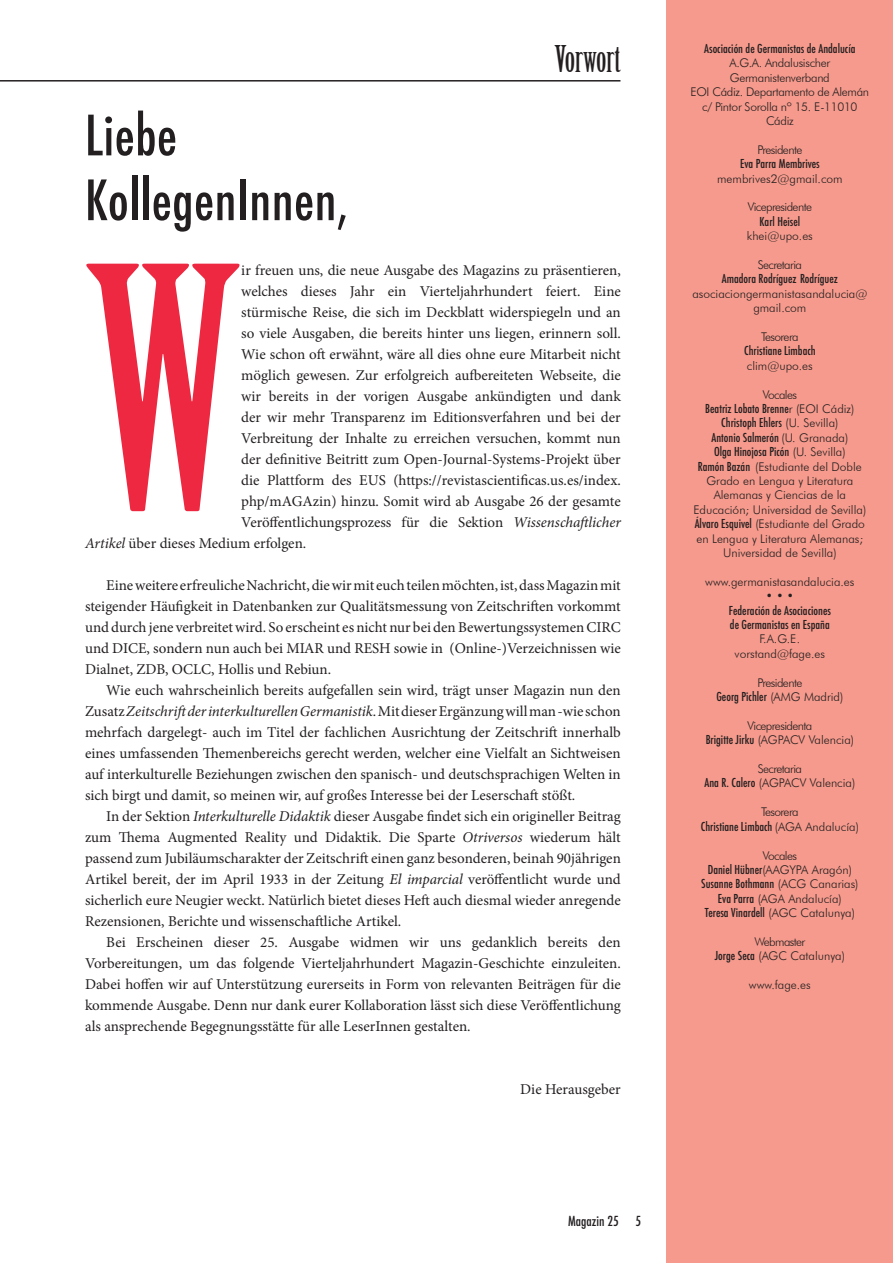
<style>
.page{position:relative;width:893px;height:1263px;background:#fff}
.page>*{position:absolute;margin:0;border:0;box-sizing:border-box;transform-origin:0 0}
.t1{font:330px "Birch Std";color:#ed2840}
.t2{font:500 condensed 54px/64.8px "Futura";letter-spacing:.01em;color:#231f20}
.t3{font:36px "Birch Std";color:#231f20}
.t4{font:15px/21px "Minion Pro";color:#231f20;text-align:justify}
.t5{font:500 condensed 13.5px "Futura";color:#231f20}
.t6{font:300 12px/14.4px "Futura BT";color:#231f20;text-align:center}
.t7{font:500 condensed 12px/14.4px "Futura";color:#231f20;text-align:center}
.t8{font:300 12px/14.4px "Futura BT";letter-spacing:-.05em;color:#231f20;text-align:center}
.t9{font:300 12px/14.4px "Futura BT";letter-spacing:-.025em;color:#231f20;text-align:center}
.t10{font:300 12px/14.4px "Futura BT";letter-spacing:-.02em;color:#231f20;text-align:center}
.s1{font-style:italic}
.s2{font-family:"Futura BT";font-weight:300;font-stretch:normal}
.s3{font-family:"Futura";font-weight:500;font-stretch:condensed}
</style>
<div class="page">
<div style="left:667px;top:0;width:226px;height:1263px;background:#f59a8c"></div>
<hr style="left:0;top:80px;width:620px;height:2px;background:#231f20">
<h2 class="t2" style="left:85px;top:102px;width:265px">Liebe<br>KollegenInnen,</h2>
<h3 class="t3" style="left:554px;top:39px;width:68px">Vorwort</h3>
<h1 class="t1" style="left:85px;top:206px;width:157px">W</h1>
<p class="t4" style="left:241px;top:259px;width:381px">ir freuen uns, die neue Ausgabe des Magazins zu präsentieren,</p>
<p class="t4" style="left:241px;top:280px;width:381px">welches dieses Jahr ein Vierteljahrhundert feiert. Eine</p>
<p class="t4" style="left:241px;top:301px;width:381px">stürmische Reise, die sich im Deckblatt widerspiegeln und an</p>
<p class="t4" style="left:241px;top:322px;width:381px">so viele Ausgaben, die bereits hinter uns liegen, erinnern soll.</p>
<p class="t4" style="left:241px;top:343px;width:381px">Wie schon oft erwähnt, wäre all dies ohne eure Mitarbeit nicht</p>
<p class="t4" style="left:241px;top:364px;width:381px">möglich gewesen. Zur erfolgreich aufbereiteten Webseite, die</p>
<p class="t4" style="left:241px;top:385px;width:381px">wir bereits in der vorigen Ausgabe ankündigten und dank</p>
<p class="t4" style="left:241px;top:406px;width:381px">der wir mehr Transparenz im Editionsverfahren und bei der</p>
<p class="t4" style="left:241px;top:427px;width:381px">Verbreitung der Inhalte zu erreichen versuchen, kommt nun</p>
<p class="t4" style="left:241px;top:448px;width:381px">der definitive Beitritt zum Open-Journal-Systems-Projekt über</p>
<p class="t4" style="left:241px;top:469px;width:381px">die Plattform des EUS (https://revistascientificas.us.es/index.</p>
<p class="t4" style="left:241px;top:490px;width:381px">php/mAGAzin) hinzu. Somit wird ab Ausgabe 26 der gesamte</p>
<p class="t4" style="left:241px;top:511px;width:381px">Veröffentlichungsprozess für die Sektion <span class="s1">Wissenschaftlicher</span></p>
<p class="t4" style="left:85px;top:532px;width:223px"><span class="s1">Artikel</span> über dieses Medium erfolgen.</p>
<p class="t4" style="left:85px;top:574px;width:537px;text-indent:21px">Eine weitere erfreuliche Nachricht, die wir mit euch teilen möchten, ist, dass Magazin mit steigender Häufigkeit in Datenbanken zur Qualitätsmessung von Zeitschriften vorkommt und durch jene verbreitet wird. So erscheint es nicht nur bei den Bewertungssystemen CIRC und DICE, sondern nun auch bei MIAR und RESH sowie in (Online-)Verzeichnissen wie Dialnet, ZDB, OCLC, Hollis und Rebiun.</p>
<p class="t4" style="left:85px;top:679px;width:537px;text-indent:21px">Wie euch wahrscheinlich bereits aufgefallen sein wird, trägt unser Magazin nun den Zusatz <span class="s1">Zeitschrift der interkulturellen Germanistik</span>. Mit dieser Ergänzung will man -wie schon mehrfach dargelegt- auch im Titel der fachlichen Ausrichtung der Zeitschrift innerhalb eines umfassenden Themenbereichs gerecht werden, welcher eine Vielfalt an Sichtweisen auf interkulturelle Beziehungen zwischen den spanisch- und deutschsprachigen Welten in sich birgt und damit, so meinen wir, auf großes Interesse bei der Leserschaft stößt.</p>
<p class="t4" style="left:85px;top:805px;width:537px;text-indent:21px">In der Sektion <span class="s1">Interkulturelle Didaktik</span> dieser Ausgabe findet sich ein origineller Beitrag zum Thema Augmented Reality und Didaktik. Die Sparte <span class="s1">Otriversos</span> wiederum hält passend zum Jubiläumscharakter der Zeitschrift einen ganz besonderen, beinah 90jährigen Artikel bereit, der im April 1933 in der Zeitung <span class="s1">El imparcial</span> veröffentlicht wurde und sicherlich eure Neugier weckt. Natürlich bietet dieses Heft auch diesmal wieder anregende Rezensionen, Berichte und wissenschaftliche Artikel.</p>
<p class="t4" style="left:85px;top:931px;width:537px;text-indent:21px">Bei Erscheinen dieser 25. Ausgabe widmen wir uns gedanklich bereits den Vorbereitungen, um das folgende Vierteljahrhundert Magazin-Geschichte einzuleiten.<br>Dabei hoffen wir auf Unterstützung eurerseits in Form von relevanten Beiträgen für die kommende Ausgabe. Denn nur dank eurer Kollaboration lässt sich diese Veröffentlichung als ansprechende Begegnungsstätte für alle LeserInnen gestalten.</p>
<p class="t4" style="left:520px;top:1078px;width:102px">Die Herausgeber</p>
<p class="t5" style="left:568px;top:1212px;width:74px">Magazin 25 5</p>
<p class="t7" style="left:704px;top:41px;width:153px">Asociación de Germanistas de Andalucía</p>
<p class="t9" style="left:691px;top:56px;width:180px">A.G.A. Andalusischer<br>Germanistenverband<br>EOI Cádiz. Departamento de Alemán c/ Pintor Sorolla nº 15. E-11010<br>Cádiz</p>
<p class="t8" style="left:757px;top:142px;width:46px">Presidente</p>
<p class="t7" style="left:740px;top:156px;width:81px">Eva Parra Membrives</p>
<p class="t6" style="left:717px;top:171px;width:127px">membrives2@gmail.com</p>
<p class="t8" style="left:748px;top:200px;width:66px">Vicepresidente</p>
<p class="t7" style="left:760px;top:214px;width:42px">Karl Heisel</p>
<p class="t6" style="left:747px;top:229px;width:67px">khei@upo.es</p>
<p class="t8" style="left:758px;top:257px;width:46px">Secretaria</p>
<p class="t7" style="left:722px;top:272px;width:118px">Amadora Rodríguez Rodríguez</p>
<p class="t6" style="left:692px;top:286px;width:177px">asociaciongermanistasandalucia@ gmail.com</p>
<p class="t8" style="left:761px;top:329px;width:39px">Tesorera</p>
<p class="t7" style="left:744px;top:344px;width:73px">Christiane Limbach</p>
<p class="t6" style="left:747px;top:358px;width:67px">clim@upo.es</p>
<p class="t8" style="left:763px;top:387px;width:36px">Vocales</p>
<p class="t7" style="left:705px;top:401px;width:151px">Beatriz Lobato Brenne<span class="s2">r (EOI Cádiz)<br></span>Christoph Ehlers <span class="s2">(U. Sevilla)<br></span>Antonio Salmerón <span class="s2">(U. Granada)<br></span>Olga Hinojosa Picón <span class="s2">(U. Sevilla)</span></p>
<p class="t6" style="left:693px;top:459px;width:174px"><span class="s3">Ramón Bazán</span> (Estudiante del Doble<br>Grado en Lengua y Literatura<br>Alemanas y Ciencias de la<br>Educación; Universidad de Sevilla)<br><span class="s3">Álvaro Esquivel</span> (Estudiante del Grado en Lengua y Literatura Alemanas;<br>Universidad de Sevilla)</p>
<p class="t6" style="left:705px;top:574px;width:151px">www.germanistasandalucia.es</p>
<p class="t6" style="left:766px;top:589px;width:30px">• • •</p>
<p class="t7" style="left:729px;top:603px;width:104px;text-align:left">Federación de Asociaciones de Germanistas en España</p>
<p class="t6" style="left:735px;top:632px;width:92px">F.A.G.E. vorstand@fage.es</p>
<p class="t8" style="left:757px;top:675px;width:46px">Presidente</p>
<p class="t7" style="left:716px;top:689px;width:129px">Georg Pichler <span class="s2">(AMG Madrid)</span></p>
<p class="t8" style="left:706px;top:718px;width:150px">Vicepresidenta<br><span class="s3">Brigitte Jirku</span> (AGPACV Valencia)</p>
<p class="t8" style="left:704px;top:761px;width:152px">Secretaria<br><span class="s3">Ana R. Calero</span> (AGPACV Valencia)</p>
<p class="t8" style="left:761px;top:805px;width:39px">Tesorera</p>
<p class="t7" style="left:701px;top:819px;width:160px">Christiane Limbach <span class="s2">(AGA Andalucía)</span></p>
<p class="t10" style="left:708px;top:848px;width:146px">Vocales<br><span class="s3">Daniel Hübner</span>(AAGYPA Aragón)</p>
<p class="t7" style="left:701px;top:876px;width:159px">Susanne Bothmann <span class="s2">(ACG Canarias)</span></p>
<p class="t6" style="left:718px;top:891px;width:125px"><span class="s3">Eva Parra</span> (AGA Andalucía)</p>
<p class="t7" style="left:705px;top:905px;width:152px">Teresa Vinardell <span class="s2">(AGC Catalunya)</span></p>
<p class="t6" style="left:715px;top:934px;width:132px">Webmaster<br><span class="s3">Jorge Seca</span> (AGC Catalunya)</p>
<p class="t6" style="left:749px;top:977px;width:63px">www.fage.es</p>
</div>
